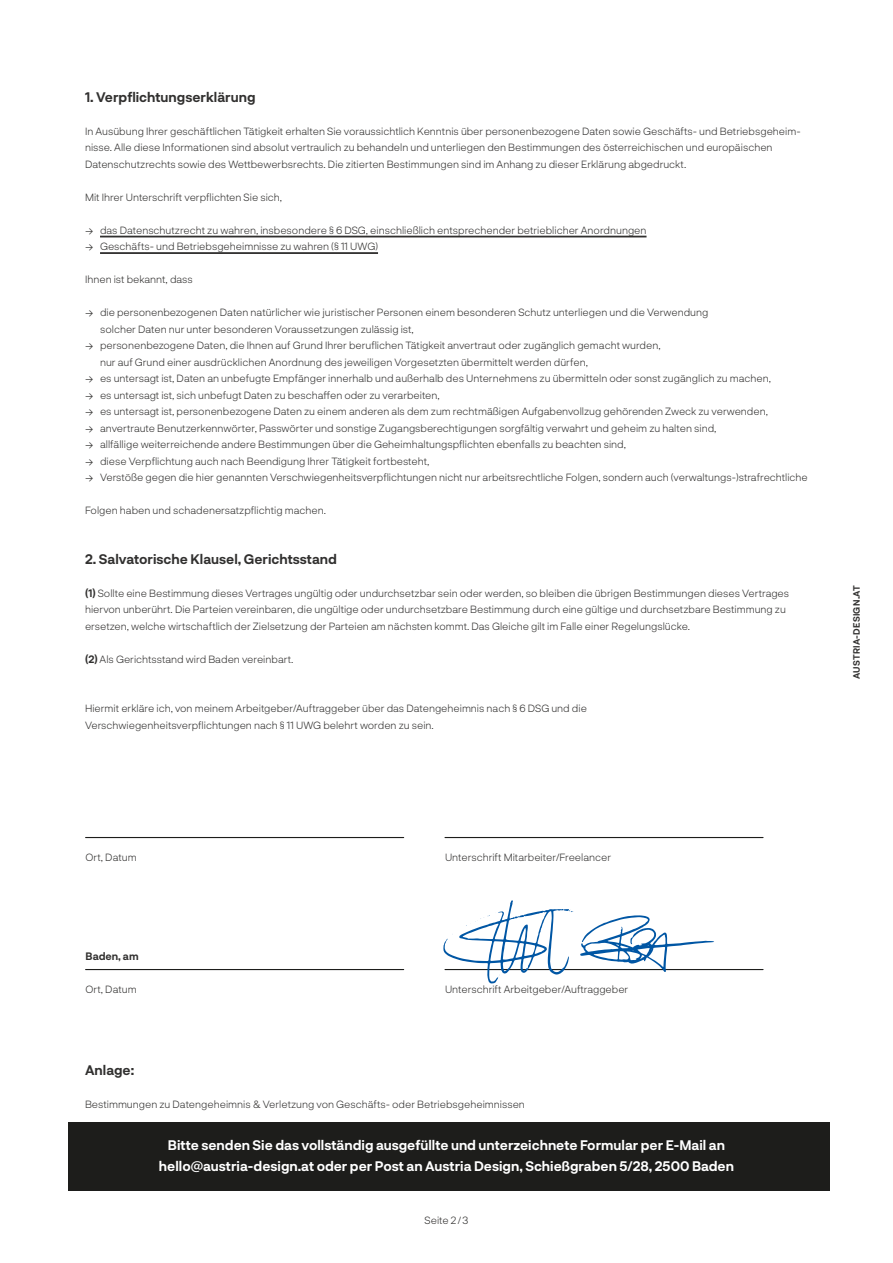
<style>
.page{position:relative;width:893px;height:1263px;background:#fff}
.page>*{position:absolute;margin:0;border:0;box-sizing:border-box;transform-origin:0 0}
.t1{font:700 13.5px/21px "Neurial Grotesk";color:#fff;text-align:center}
.t2{font:700 13.5px "Neurial Grotesk";color:#31302f}
.t3{font:300 10.5px/16.5px "Neurial Grotesk";color:#31302f}
.t4{font:700 10.5px "Neurial Grotesk";color:#31302f}
.t5{font:700 9px "Neurial Grotesk";letter-spacing:.025em;color:#31302f}
.s1{font-weight:700}
</style>
<div class="page">
<hr style="left:100px;top:236px;width:546px;height:1px;background:#31302f">
<hr style="left:100px;top:252px;width:278px;height:2px;background:#31302f">
<hr style="left:86px;top:837px;width:318px;height:1px;background:#1d1d1b">
<hr style="left:86px;top:969px;width:318px;height:1px;background:#1d1d1b">
<hr style="left:445px;top:837px;width:318px;height:1px;background:#1d1d1b">
<hr style="left:445px;top:969px;width:318px;height:1px;background:#1d1d1b">
<svg style="left:580px;top:915px;width:134px;height:57px"></svg>
<svg style="left:443px;top:900px;width:130px;height:83px"></svg>
<div style="left:69px;top:1122px;width:761px;height:69px;background:#1d1d1b"></div>
<p class="t2" style="left:85px;top:87px;width:172px">1. Verpflichtungserklärung</p>
<p class="t3" style="left:85px;top:122px;width:717px">In Ausübung Ihrer geschäftlichen Tätigkeit erhalten Sie voraussichtlich Kenntnis über personenbezogene Daten sowie Geschäfts- und Betriebsgeheim&shy;nisse. Alle diese Informationen sind absolut vertraulich zu behandeln und unterliegen den Bestimmungen des österreichischen und europäischen<br>Datenschutzrechts sowie des Wettbewerbsrechts. Die zitierten Bestimmungen sind im Anhang zu dieser Erklärung abgedruckt.</p>
<p class="t3" style="left:85px;top:188px;width:199px">Mit Ihrer Unterschrift verpflichten Sie sich,</p>
<p class="t3" style="left:85px;top:221px;width:563px">→ das Datenschutzrecht zu wahren, insbesondere § 6 DSG, einschließlich entsprechender betrieblicher Anordnungen</p>
<p class="t3" style="left:85px;top:238px;width:294px">→ Geschäfts- und Betriebsgeheimnisse zu wahren (§ 11 UWG)</p>
<p class="t3" style="left:85px;top:271px;width:109px">Ihnen ist bekannt, dass</p>
<p class="t3" style="left:100px;top:304px;width:610px;text-indent:-15px">→ die personenbezogenen Daten natürlicher wie juristischer Personen einem besonderen Schutz unterliegen und die Verwendung solcher Daten nur unter besonderen Voraussetzungen zulässig ist,</p>
<p class="t3" style="left:100px;top:337px;width:562px;text-indent:-15px">→ personenbezogene Daten, die Ihnen auf Grund Ihrer beruflichen Tätigkeit anvertraut oder zugänglich gemacht wurden, nur auf Grund einer ausdrücklichen Anordnung des jeweiligen Vorgesetzten übermittelt werden dürfen,</p>
<p class="t3" style="left:85px;top:370px;width:688px">→ es untersagt ist, Daten an unbefugte Empfänger innerhalb und außerhalb des Unternehmens zu übermitteln oder sonst zugänglich zu machen,</p>
<p class="t3" style="left:85px;top:386px;width:356px">→ es untersagt ist, sich unbefugt Daten zu beschaffen oder zu verarbeiten,</p>
<p class="t3" style="left:85px;top:403px;width:684px">→ es untersagt ist, personenbezogene Daten zu einem anderen als dem zum rechtmäßigen Aufgabenvollzug gehörenden Zweck zu verwenden,</p>
<p class="t3" style="left:85px;top:419px;width:633px">→ anvertraute Benutzerkennwörter, Passwörter und sonstige Zugangsberechtigungen sorgfältig verwahrt und geheim zu halten sind,</p>
<p class="t3" style="left:85px;top:436px;width:543px">→ allfällige weiterreichende andere Bestimmungen über die Geheimhaltungspflichten ebenfalls zu beachten sind,</p>
<p class="t3" style="left:85px;top:452px;width:346px">→ diese Verpflichtung auch nach Beendigung Ihrer Tätigkeit fortbesteht,</p>
<p class="t3" style="left:85px;top:469px;width:724px">→ Verstöße gegen die hier genannten Verschwiegenheitsverpflichtungen nicht nur arbeitsrechtliche Folgen, sondern auch (verwaltungs-)strafrechtliche</p>
<p class="t3" style="left:85px;top:502px;width:242px">Folgen haben und schadenersatzpflichtig machen.</p>
<p class="t2" style="left:85px;top:549px;width:254px">2. Salvatorische Klausel, Gerichtsstand</p>
<p class="t3" style="left:85px;top:584px;width:706px"><span class="s1">(1)</span> Sollte eine Bestimmung dieses Vertrages ungültig oder undurchsetzbar sein oder werden, so bleiben die übrigen Bestimmungen dieses Vertrages hiervon unberührt. Die Parteien vereinbaren, die ungültige oder undurchsetzbare Bestimmung durch eine gültige und durchsetzbare Bestimmung zu ersetzen, welche wirtschaftlich der Zielsetzung der Parteien am nächsten kommt. Das Gleiche gilt im Falle einer Regelungslücke.</p>
<p class="t3" style="left:85px;top:650px;width:210px"><span class="s1">(2)</span> Als Gerichtsstand wird Baden vereinbart.</p>
<p class="t3" style="left:85px;top:700px;width:503px">Hiermit erkläre ich, von meinem Arbeitgeber/Auftraggeber über das Datengeheimnis nach § 6 DSG und die<br>Verschwiegenheitsverpflichtungen nach § 11 UWG belehrt worden zu sein.</p>
<p class="t5" style="left:850px;top:679px;width:96px;rotate:-90deg">AUSTRIA-DESIGN.AT</p>
<p class="t3" style="left:86px;top:848px;width:53px">Ort, Datum</p>
<p class="t4" style="left:86px;top:948px;width:55px">Baden, am</p>
<p class="t3" style="left:86px;top:980px;width:53px">Ort, Datum</p>
<p class="t3" style="left:445px;top:848px;width:168px">Unterschrift Mitarbeiter/Freelancer</p>
<p class="t3" style="left:445px;top:980px;width:185px">Unterschrift Arbeitgeber/Auftraggeber</p>
<p class="t2" style="left:85px;top:1060px;width:51px">Anlage:</p>
<p class="t3" style="left:85px;top:1096px;width:441px">Bestimmungen zu Datengeheimnis &amp; Verletzung von Geschäfts- oder Betriebsgeheimnissen</p>
<p class="t1" style="left:159px;top:1134px;width:577px">Bitte senden Sie das vollständig ausgefüllte und unterzeichnete Formular per E-Mail an hello@austria-design.at oder per Post an Austria Design, Schießgraben 5/28, 2500 Baden</p>
<p class="t3" style="left:425px;top:1211px;width:45px">Seite 2/3</p>
</div>
